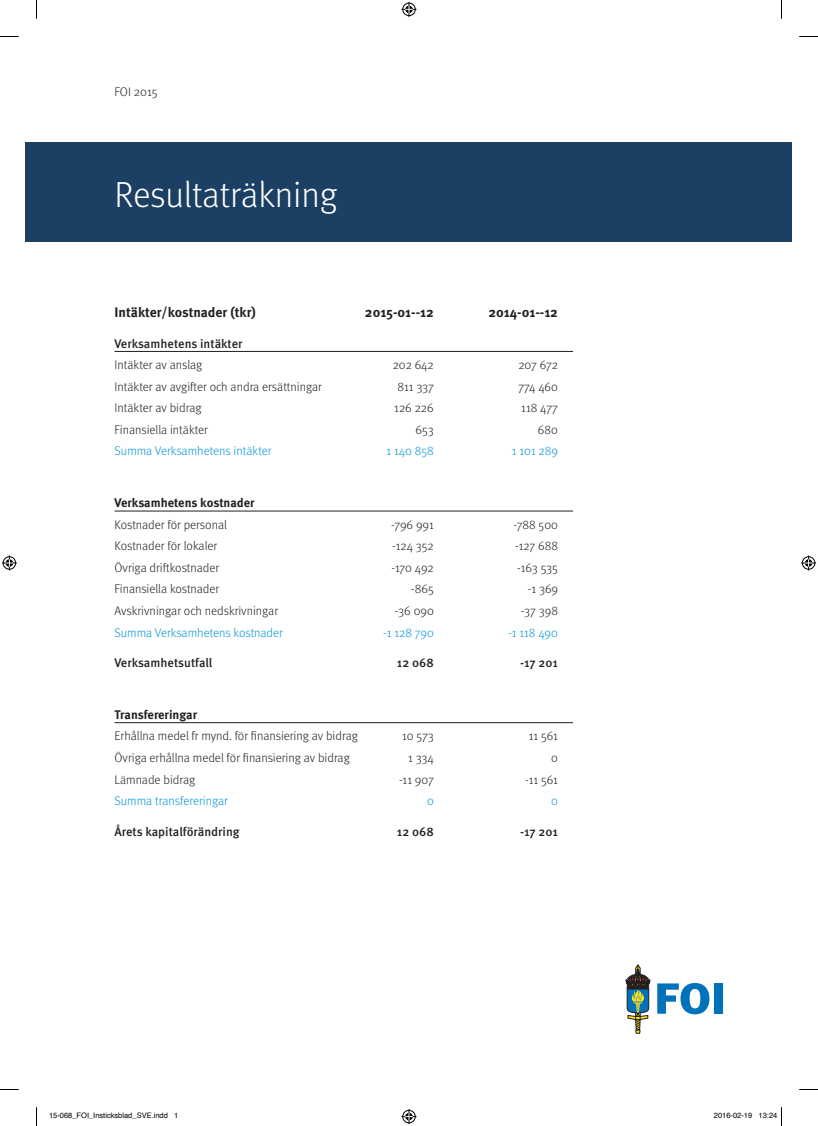
<style>
.page{position:relative;width:818px;height:1126px;background:#fff}
.page>*{position:absolute;margin:0;border:0;box-sizing:border-box;transform-origin:0 0}
.t1{font:300 36.25px "Meta";letter-spacing:-.005em;color:#fff}
.t2{font:700 13.75px "Meta Pro";color:#231f20}
.t3{font:300 12.5px "Meta";color:#231f20}
.t4{font:300 12.5px "Meta";color:#0696d7}
.t5{font:500 12.5px "Meta Pro";color:#231f20}
.t6{font:700 12.5px "Meta Pro";letter-spacing:-.005em;color:#231f20}
.t7{font:7.5px "Helvetica";color:#000}
</style>
<div class="page">
<div style="left:26px;top:143px;width:765px;height:99px;background:#1b4064"></div>
<svg style="left:657px;top:983px;width:52px;height:31px"></svg>
<div style="left:713px;top:983px;width:9px;height:30px;background:#0072bc"></div>
<svg style="left:625px;top:964px;width:25px;height:69px"></svg>
<hr style="left:114px;top:351px;width:458px;height:1px;background:#231f20">
<hr style="left:114px;top:510px;width:458px;height:1px;background:#231f20">
<hr style="left:114px;top:722px;width:458px;height:1px;background:#231f20">
<svg style="left:0;top:36px;width:19px;height:1px"></svg>
<svg style="left:799px;top:36px;width:18px;height:1px"></svg>
<svg style="left:0;top:1089px;width:19px;height:1px"></svg>
<svg style="left:799px;top:1089px;width:18px;height:1px"></svg>
<svg style="left:36px;top:0;width:1px;height:19px"></svg>
<svg style="left:36px;top:1107px;width:1px;height:18px"></svg>
<svg style="left:401px;top:2px;width:15px;height:15px"></svg>
<svg style="left:401px;top:1109px;width:15px;height:14px"></svg>
<svg style="left:2px;top:555px;width:15px;height:15px"></svg>
<svg style="left:801px;top:555px;width:14px;height:15px"></svg>
<p class="t3" style="left:114px;top:85px;width:45px">FOI 2015</p>
<h1 class="t1" style="left:114px;top:174px;width:224px">Resultaträkning</h1>
<p class="t2" style="left:114px;top:303px;width:143px">Intäkter/kostnader (tkr)</p>
<p class="t2" style="left:365px;top:303px;width:70px">2015-01--12</p>
<p class="t2" style="left:488px;top:303px;width:71px">2014-01--12</p>
<p class="t5" style="left:114px;top:335px;width:129px">Verksamhetens intäkter</p>
<p class="t3" style="left:114px;top:357px;width:89px">Intäkter av anslag</p>
<p class="t3" style="left:392px;top:357px;width:43px">202 642</p>
<p class="t3" style="left:518px;top:357px;width:41px">207 672</p>
<p class="t3" style="left:114px;top:379px;width:209px">Intäkter av avgifter och andra ersättningar</p>
<p class="t3" style="left:397px;top:379px;width:38px">811 337</p>
<p class="t3" style="left:518px;top:379px;width:41px">774 460</p>
<p class="t3" style="left:114px;top:401px;width:88px">Intäkter av bidrag</p>
<p class="t3" style="left:394px;top:401px;width:41px">126 226</p>
<p class="t3" style="left:521px;top:401px;width:38px">118 477</p>
<p class="t3" style="left:114px;top:422px;width:95px">Finansiella intäkter</p>
<p class="t3" style="left:415px;top:422px;width:20px">653</p>
<p class="t3" style="left:537px;top:422px;width:22px">680</p>
<p class="t4" style="left:114px;top:444px;width:158px">Summa Verksamhetens intäkter</p>
<p class="t4" style="left:386px;top:444px;width:49px">1 140 858</p>
<p class="t4" style="left:511px;top:444px;width:48px">1 101 289</p>
<p class="t6" style="left:114px;top:495px;width:141px">Verksamhetens kostnader</p>
<p class="t3" style="left:114px;top:517px;width:114px">Kostnader för personal</p>
<p class="t3" style="left:391px;top:517px;width:44px">-796 991</p>
<p class="t3" style="left:513px;top:517px;width:46px">-788 500</p>
<p class="t3" style="left:114px;top:539px;width:104px">Kostnader för lokaler</p>
<p class="t3" style="left:392px;top:539px;width:43px">-124 352</p>
<p class="t3" style="left:514px;top:539px;width:44px">-127 688</p>
<p class="t3" style="left:114px;top:560px;width:106px">Övriga driftkostnader</p>
<p class="t3" style="left:391px;top:560px;width:44px">-170 492</p>
<p class="t3" style="left:516px;top:560px;width:42px">-163 535</p>
<p class="t3" style="left:114px;top:582px;width:106px">Finansiella kostnader</p>
<p class="t3" style="left:411px;top:582px;width:24px">-865</p>
<p class="t3" style="left:527px;top:582px;width:32px">-1 369</p>
<p class="t3" style="left:114px;top:603px;width:165px">Avskrivningar och nedskrivningar</p>
<p class="t3" style="left:394px;top:603px;width:40px">-36 090</p>
<p class="t3" style="left:520px;top:603px;width:39px">-37 398</p>
<p class="t4" style="left:114px;top:625px;width:170px">Summa Verksamhetens kostnader</p>
<p class="t4" style="left:383px;top:625px;width:52px">-1 128 790</p>
<p class="t4" style="left:508px;top:625px;width:51px">-1 118 490</p>
<p class="t5" style="left:114px;top:654px;width:99px">Verksamhetsutfall</p>
<p class="t5" style="left:396px;top:654px;width:38px">12 068</p>
<p class="t5" style="left:520px;top:654px;width:39px">-17 201</p>
<p class="t6" style="left:114px;top:706px;width:84px">Transfereringar</p>
<p class="t3" style="left:114px;top:728px;width:245px">Erhållna medel fr mynd. för finansiering av bidrag</p>
<p class="t3" style="left:402px;top:728px;width:33px">10 573</p>
<p class="t3" style="left:528px;top:728px;width:31px">11 561</p>
<p class="t3" style="left:114px;top:750px;width:237px">Övriga erhållna medel för finansiering av bidrag</p>
<p class="t3" style="left:408px;top:750px;width:27px">1 334</p>
<p class="t3" style="left:551px;top:750px;width:8px">0</p>
<p class="t3" style="left:114px;top:772px;width:82px">Lämnade bidrag</p>
<p class="t3" style="left:399px;top:772px;width:36px">-11 907</p>
<p class="t3" style="left:525px;top:772px;width:34px">-11 561</p>
<p class="t4" style="left:114px;top:793px;width:115px">Summa transfereringar</p>
<p class="t4" style="left:427px;top:793px;width:8px">0</p>
<p class="t4" style="left:551px;top:793px;width:8px">0</p>
<p class="t5" style="left:114px;top:823px;width:126px">Årets kapitalförändring</p>
<p class="t5" style="left:396px;top:823px;width:38px">12 068</p>
<p class="t5" style="left:520px;top:823px;width:39px">-17 201</p>
<p class="t7" style="left:49px;top:1109px;width:131px">15-068_FOI_Insticksblad_SVE.indd 1</p>
<p class="t7" style="left:713px;top:1109px;width:65px">2016-02-19 13:24</p>
</div>
